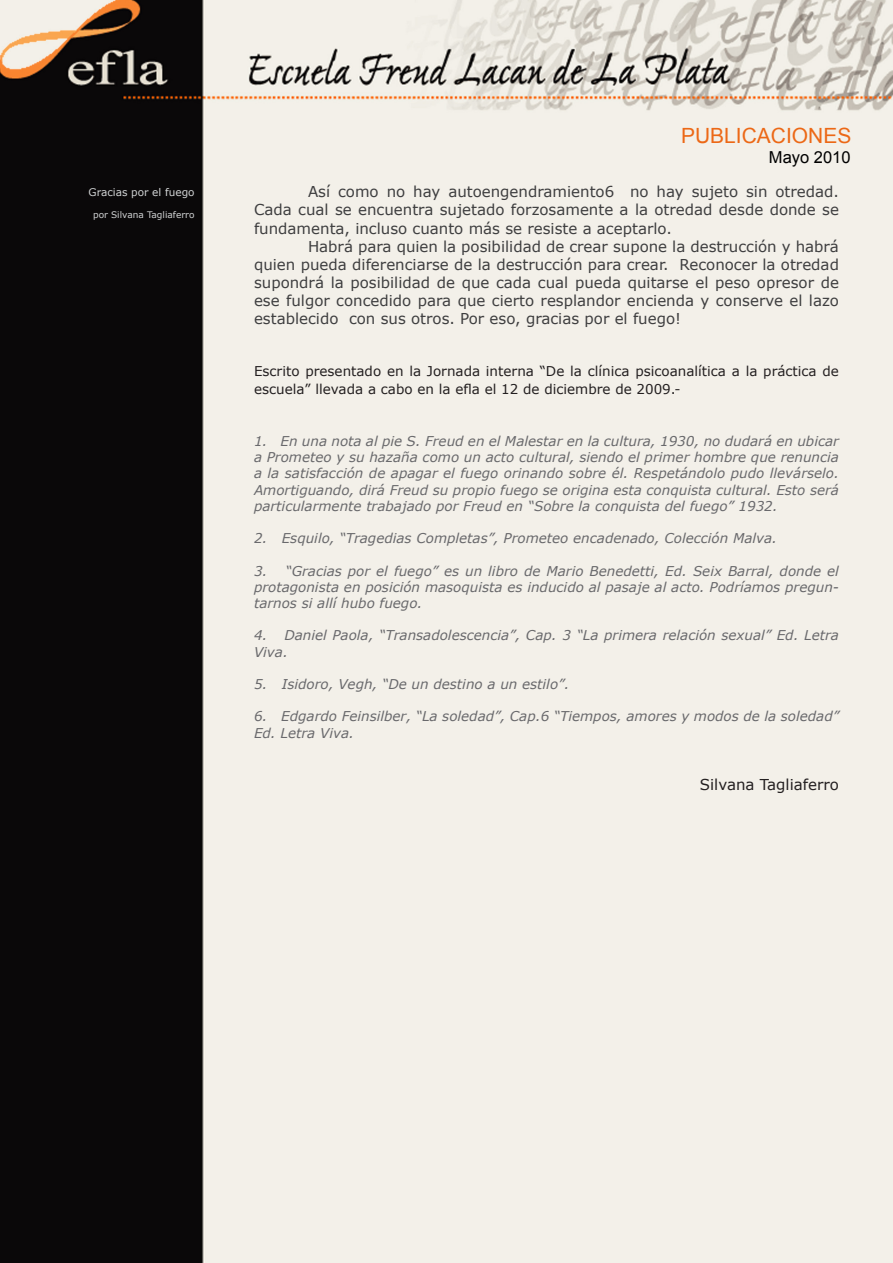
<style>
.page{position:relative;width:893px;height:1263px;background:#fff}
.page>*{position:absolute;margin:0;border:0;box-sizing:border-box;transform-origin:0 0}
.t1{font:21px "Arial";color:#ec6816}
.t2{font:16.5px "Arial";color:#000}
.t3{font:15px/18px "Verdana";color:#3e3e3f;text-align:justify}
.t4{font:15px "Verdana";color:#231f20}
.t5{font:italic 13.5px/16.2px "Verdana";color:#69696c;text-align:justify}
.t6{font:13.5px/18px "Verdana";color:#231f20}
.t7{font:10.5px "Verdana";color:#d1d3d4}
.t8{font:9px "Verdana";color:#d1d3d4}
</style>
<div class="page">
<img style="left:0;top:0;width:893px;height:1263px">
<p class="t7" style="left:89px;top:186px;width:108px">Gracias por el fuego</p>
<p class="t8" style="left:93px;top:209px;width:103px">por Silvana Tagliaferro</p>
<h1 class="t1" style="left:681px;top:122px;width:172px">PUBLICACIONES</h1>
<p class="t2" style="left:769px;top:146px;width:83px">Mayo 2010</p>
<p class="t3" style="left:254px;top:183px;width:586px;text-indent:54px">Así como no hay autoengendramiento6 no hay sujeto sin otredad.<br>Cada cual se encuentra sujetado forzosamente a la otredad desde donde se fundamenta, incluso cuanto más se resiste a aceptarlo.</p>
<p class="t3" style="left:254px;top:237px;width:586px;text-indent:54px">Habrá para quien la posibilidad de crear supone la destrucción y habrá quien pueda diferenciarse de la destrucción para crear. Reconocer la otredad supondrá la posibilidad de que cada cual pueda quitarse el peso opresor de ese fulgor concedido para que cierto resplandor encienda y conserve el lazo establecido con sus otros. Por eso, gracias por el fuego!</p>
<p class="t6" style="left:254px;top:361px;width:586px">Escrito presentado en la Jornada interna “De la clínica psicoanalítica a la práctica de escuela” llevada a cabo en la efla el 12 de diciembre de 2009.-</p>
<p class="t5" style="left:254px;top:432px;width:586px">1. En una nota al pie S. Freud en el Malestar en la cultura, 1930, no dudará en ubicar a Prometeo y su hazaña como un acto cultural, siendo el primer hombre que renuncia a la satisfacción de apagar el fuego orinando sobre él. Respetándolo pudo llevárselo.<br>Amortiguando, dirá Freud su propio fuego se origina esta conquista cultural. Esto será particularmente trabajado por Freud en “Sobre la conquista del fuego” 1932.</p>
<p class="t5" style="left:254px;top:530px;width:525px">2. Esquilo, “Tragedias Completas”, Prometeo encadenado, Colección Malva.</p>
<p class="t5" style="left:254px;top:562px;width:586px">3. “Gracias por el fuego” es un libro de Mario Benedetti, Ed. Seix Barral, donde el protagonista en posición masoquista es inducido al pasaje al acto. Podríamos pregun&shy;tarnos si allí hubo fuego.</p>
<p class="t5" style="left:254px;top:627px;width:586px">4. Daniel Paola, “Transadolescencia”, Cap. 3 “La primera relación sexual” Ed. Letra<br>Viva.</p>
<p class="t5" style="left:254px;top:675px;width:317px">5. Isidoro, Vegh, “De un destino a un estilo”.</p>
<p class="t5" style="left:254px;top:708px;width:586px">6. Edgardo Feinsilber, “La soledad”, Cap.6 “Tiempos, amores y modos de la soledad”<br>Ed. Letra Viva.</p>
<p class="t4" style="left:700px;top:775px;width:141px">Silvana Tagliaferro</p>
</div>
